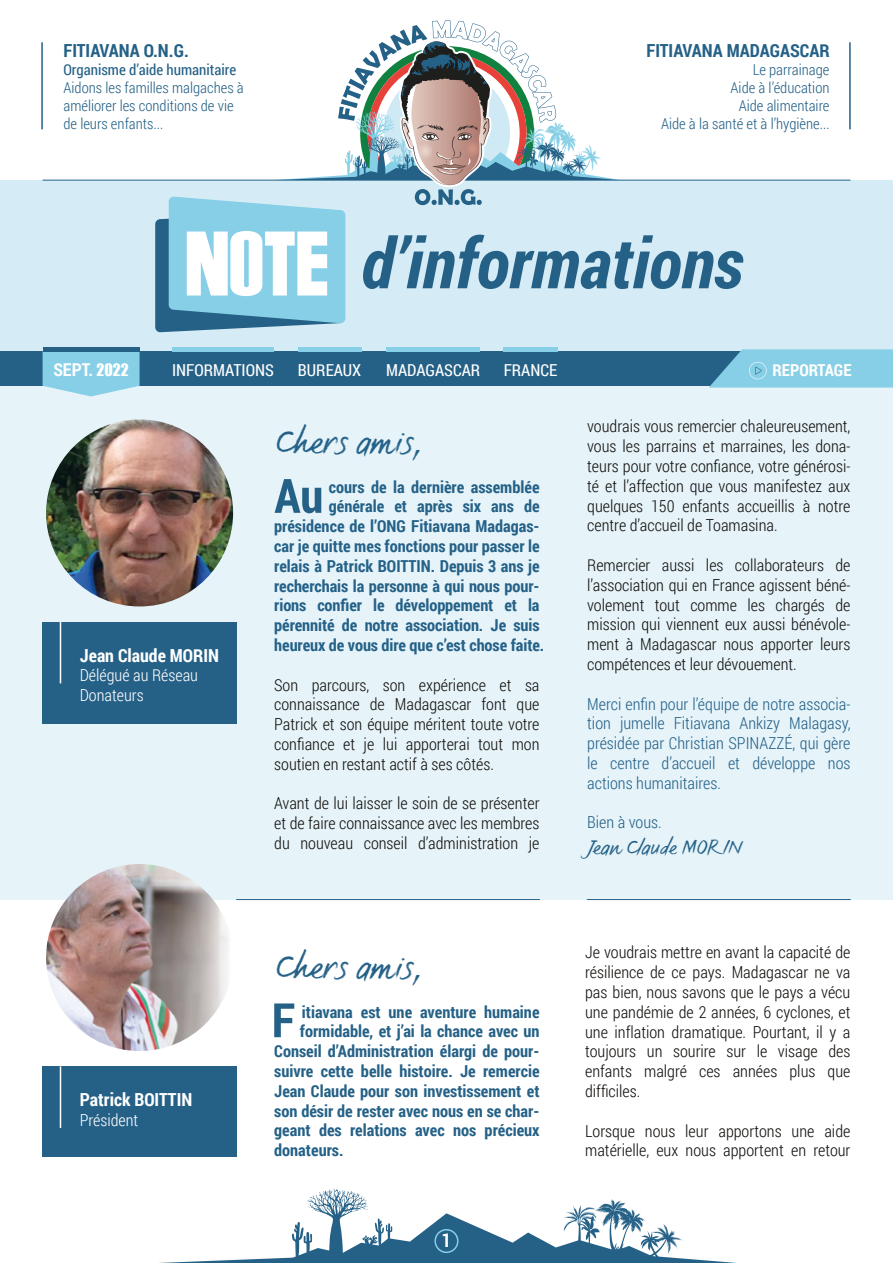
<style>
.page{position:relative;width:893px;height:1263px;background:#fff}
.page>*{position:absolute;margin:0;border:0;box-sizing:border-box;transform-origin:0 0}
.t1{font:34.5px "FS Sammy";color:#256187}
.t2{font:21px "FS Sammy";color:#256187}
.t3{font:700 18.9px "Roboto Condensed";color:#fff}
.t4{font:700 18px "Roboto Condensed";color:#256187}
.t5{font:700 18px "Roboto Condensed";color:#fff}
.t6{font:700 17.7px "Roboto Condensed";color:#fff}
.t7{font:300 16.5px/19.8px "Roboto Condensed";color:#13100d;text-align:justify}
.t8{font:700 16.5px/19.8px "Roboto Condensed";color:#256187;text-align:right}
.t9{font:300 16.5px/19.8px "Roboto Condensed";color:#256187;text-align:justify}
.t10{font:16.5px "Roboto Condensed";color:#fff}
.t11{font:300 16.5px/19.8px "Roboto Condensed";color:#fff}
.t12{font:700 16.5px "Roboto Condensed";color:#fff}
.t13{font:300 15px/18px "Roboto Condensed";color:#256187}
.t14{font:15px "Roboto Condensed";color:#256187}
.s1{font-family:"Impact";font-weight:400;font-size:15.75px}
</style>
<div class="page">
<div style="left:0;top:386px;width:893px;height:513px;background:#e6f4fa"></div>
<div style="left:0;top:180px;width:893px;height:206px;background:#d5ecf6"></div>
<hr style="left:237px;top:899px;width:303px;height:1px;background:#256187">
<hr style="left:587px;top:899px;width:263px;height:1px;background:#256187">
<div style="left:0;top:351px;width:893px;height:35px;background:#256187"></div>
<svg style="left:43px;top:352px;width:97px;height:44px;background:#91d2e7"></svg>
<svg style="left:159px;top:1189px;width:578px;height:74px"></svg>
<hr style="left:43px;top:347px;width:97px;height:4px;background:#256187">
<hr style="left:172px;top:347px;width:101px;height:4px;background:#87cfe6">
<hr style="left:386px;top:347px;width:94px;height:4px;background:#87cfe6">
<hr style="left:504px;top:347px;width:54px;height:4px;background:#87cfe6">
<hr style="left:298px;top:347px;width:64px;height:4px;background:#87cfe6">
<hr style="left:43px;top:180px;width:807px;height:1px;background:#256187">
<hr style="left:41px;top:42px;width:2px;height:87px;background:#256187">
<hr style="left:849px;top:42px;width:2px;height:87px;background:#256187">
<div style="left:43px;top:622px;width:194px;height:101px;background:#256187"></div>
<hr style="left:60px;top:622px;width:1px;height:61px;background:#fff">
<svg style="left:709px;top:349px;width:184px;height:39px;background:#81c7de"></svg>
<div style="left:434px;top:1229px;width:24px;height:24px;border:2px solid #87cfe6;border-radius:50%"></div>
<svg style="left:155px;top:20px;width:589px;height:312px"></svg>
<img style="left:46px;top:419px;width:187px;height:187px;border-radius:94px">
<div style="left:43px;top:1066px;width:194px;height:90px;background:#256187"></div>
<hr style="left:60px;top:1066px;width:1px;height:62px;background:#fff">
<img style="left:46px;top:864px;width:187px;height:187px;border-radius:94px">
<svg style="left:275px;top:479px;width:46px;height:34px"></svg>
<svg style="left:274px;top:1003px;width:20px;height:34px"></svg>
<p class="t4" style="left:63px;top:38px;width:127px">FITIAVANA O.N.G.</p>
<p class="t14" style="left:63px;top:59px;width:174px">Organisme d’aide humanitaire</p>
<p class="t13" style="left:63px;top:78px;width:182px">Aidons les familles malgaches à améliorer les conditions de vie de leurs enfants...</p>
<p class="t4" style="left:646px;top:38px;width:185px">FITIAVANA MADAGASCAR</p>
<p class="t13" style="left:661px;top:60px;width:170px;text-align:right">Le parrainage<br>Aide à l’éducation<br>Aide alimentaire<br>Aide à la santé et à l’hygiène...</p>
<p class="t6" style="left:53px;top:357px;width:77px">SEPT. <span class="s1">2022</span></p>
<p class="t10" style="left:172px;top:359px;width:103px">INFORMATIONS</p>
<p class="t10" style="left:298px;top:359px;width:65px">BUREAUX</p>
<p class="t10" style="left:386px;top:359px;width:96px">MADAGASCAR</p>
<p class="t10" style="left:504px;top:359px;width:55px">FRANCE</p>
<p class="t12" style="left:772px;top:358px;width:80px">REPORTAGE</p>
<p class="t5" style="left:80px;top:642px;width:141px">Jean Claude MORIN</p>
<p class="t11" style="left:80px;top:665px;width:120px">Délégué au Réseau<br>Donateurs</p>
<p class="t5" style="left:80px;top:1087px;width:114px">Patrick BOITTIN</p>
<p class="t11" style="left:80px;top:1109px;width:60px">Président</p>
<h1 class="t1" style="left:274px;top:421px;width:151px">Chers amis,</h1>
<p class="t8" style="left:274px;top:476px;width:272px">cours de la dernière assemblée générale et après six ans de présidence de l’ONG Fitiavana Madagas&shy;car je quitte mes fonctions pour passer le relais à Patrick BOITTIN. Depuis 3 ans je recherchais la personne à qui nous pour&shy;rions confier le développement et la pérennité de notre association. Je suis heureux de vous dire que c’est chose faite.</p>
<p class="t7" style="left:274px;top:674px;width:267px">Son parcours, son expérience et sa connaissance de Madagascar font que Patrick et son équipe méritent toute votre confiance et je lui apporterai tout mon soutien en restant actif à ses côtés.</p>
<p class="t7" style="left:274px;top:793px;width:267px">Avant de lui laisser le soin de se présenter et de faire connaissance avec les membres du nouveau conseil d’administration je</p>
<h1 class="t1" style="left:274px;top:946px;width:151px">Chers amis,</h1>
<p class="t8" style="left:302px;top:1001px;width:239px">itiavana est une aventure humaine</p>
<p class="t8" style="left:300px;top:1021px;width:241px">formidable, et j’ai la chance avec un</p>
<p class="t8" style="left:274px;top:1041px;width:267px">Conseil d’Administration élargi de pour-</p>
<p class="t8" style="left:274px;top:1061px;width:267px">suivre cette belle histoire. Je remercie</p>
<p class="t8" style="left:274px;top:1080px;width:267px">Jean Claude pour son investissement et</p>
<p class="t8" style="left:274px;top:1100px;width:267px">son désir de rester avec nous en se char-</p>
<p class="t8" style="left:274px;top:1120px;width:267px">geant des relations avec nos précieux</p>
<p class="t8" style="left:274px;top:1140px;width:71px">donateurs.</p>
<p class="t3" style="left:442px;top:1227px;width:11px">1</p>
<p class="t7" style="left:587px;top:416px;width:265px">voudrais vous remercier chaleureusement, vous les parrains et marraines, les dona&shy;teurs pour votre confiance, votre générosi&shy;té et l’affection que vous manifestez aux quelques 150 enfants accueillis à notre centre d’accueil de Toamasina.</p>
<p class="t7" style="left:587px;top:555px;width:265px">Remercier aussi les collaborateurs de l’association qui en France agissent béné&shy;volement tout comme les chargés de mission qui viennent eux aussi bénévole&shy;ment à Madagascar nous apporter leurs compétences et leur dévouement.</p>
<p class="t9" style="left:587px;top:693px;width:265px">Merci enfin pour l’équipe de notre associa&shy;tion jumelle Fitiavana Ankizy Malagasy, présidée par Christian SPINAZZÉ, qui gère le centre d’accueil et développe nos actions humanitaires.</p>
<p class="t9" style="left:587px;top:812px;width:76px">Bien à vous.</p>
<p class="t2" style="left:587px;top:834px;width:156px">Jean Claude MORIN</p>
<p class="t7" style="left:585px;top:942px;width:267px">Je voudrais mettre en avant la capacité de résilience de ce pays. Madagascar ne va pas bien, nous savons que le pays a vécu une pandémie de 2 années, 6 cyclones, et une inflation dramatique. Pourtant, il y a toujours un sourire sur le visage des enfants malgré ces années plus que difficiles.</p>
<p class="t7" style="left:585px;top:1120px;width:267px">Lorsque nous leur apportons une aide matérielle, eux nous apportent en retour</p>
</div>
